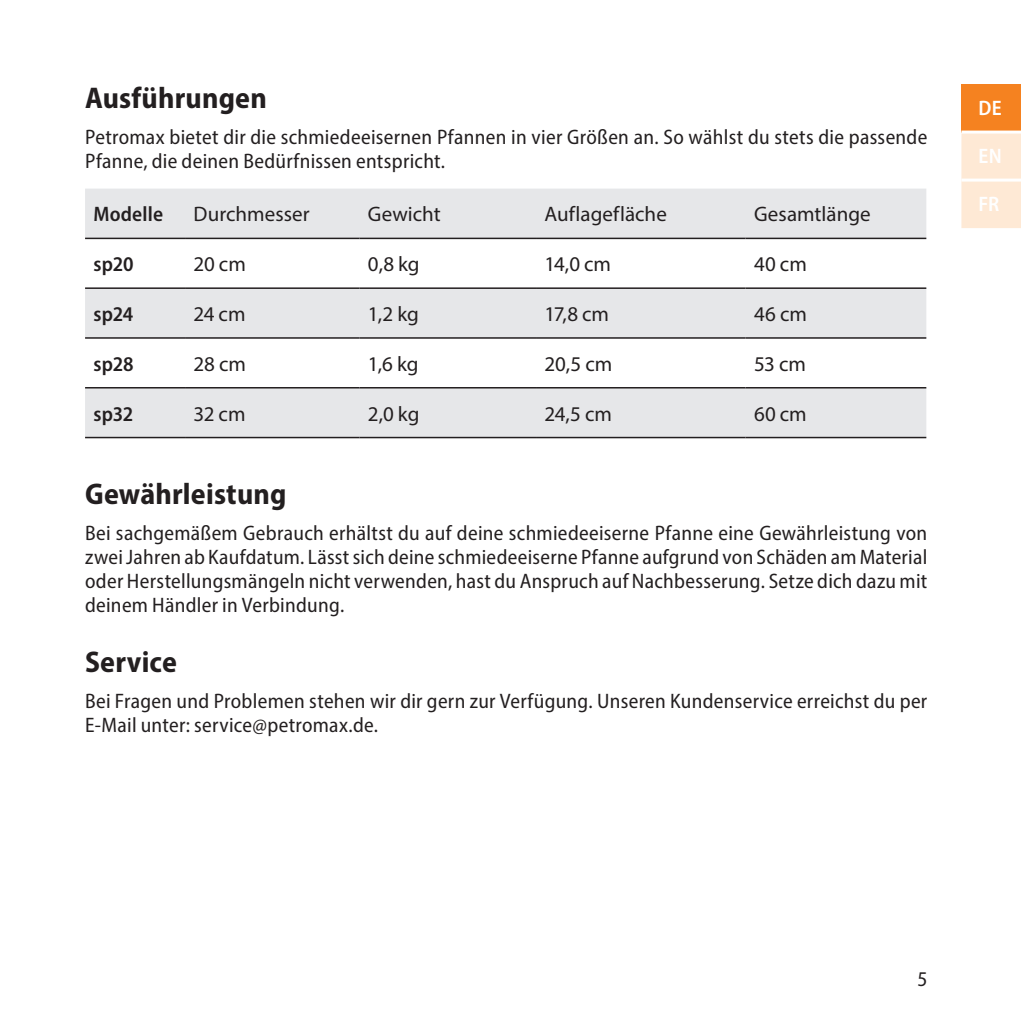
<style>
.page{position:relative;width:1021px;height:1021px;background:#fff}
.page>*{position:absolute;margin:0;border:0;box-sizing:border-box;transform-origin:0 0}
.t1{font:700 semi-condensed 30px "Myriad Pro";letter-spacing:.005em;color:#231f20}
.t2{font:semi-condensed 21px/24px "Myriad Pro";letter-spacing:.015em;color:#231f20}
.t3{font:21px "Myriad Pro";color:#231f20}
.t4{font:600 semi-condensed 21px "Myriad Pro";letter-spacing:.005em;color:#231f20}
.t5{font:600 semi-condensed 21px "Myriad Pro";color:#fff}
</style>
<div class="page">
<svg style="left:85px;top:189px;width:841px;height:248px;fill:#e6e7e9"></svg>
<hr style="left:85px;top:238px;width:100px;height:1px;background:#231f20">
<hr style="left:185px;top:238px;width:174px;height:1px;background:#231f20">
<hr style="left:359px;top:238px;width:177px;height:1px;background:#231f20">
<hr style="left:536px;top:238px;width:209px;height:1px;background:#231f20">
<hr style="left:745px;top:238px;width:181px;height:1px;background:#231f20">
<hr style="left:85px;top:287px;width:100px;height:2px;background:#231f20">
<hr style="left:185px;top:287px;width:174px;height:2px;background:#231f20">
<hr style="left:359px;top:287px;width:177px;height:2px;background:#231f20">
<hr style="left:536px;top:287px;width:209px;height:2px;background:#231f20">
<hr style="left:745px;top:287px;width:181px;height:2px;background:#231f20">
<hr style="left:85px;top:337px;width:100px;height:2px;background:#231f20">
<hr style="left:185px;top:337px;width:174px;height:2px;background:#231f20">
<hr style="left:359px;top:337px;width:177px;height:2px;background:#231f20">
<hr style="left:536px;top:337px;width:209px;height:2px;background:#231f20">
<hr style="left:745px;top:337px;width:181px;height:2px;background:#231f20">
<hr style="left:85px;top:387px;width:100px;height:1px;background:#231f20">
<hr style="left:185px;top:387px;width:174px;height:1px;background:#231f20">
<hr style="left:359px;top:387px;width:177px;height:1px;background:#231f20">
<hr style="left:536px;top:387px;width:209px;height:1px;background:#231f20">
<hr style="left:745px;top:387px;width:181px;height:1px;background:#231f20">
<hr style="left:85px;top:437px;width:100px;height:1px;background:#231f20">
<hr style="left:185px;top:437px;width:174px;height:1px;background:#231f20">
<hr style="left:359px;top:437px;width:177px;height:1px;background:#231f20">
<hr style="left:536px;top:437px;width:209px;height:1px;background:#231f20">
<hr style="left:745px;top:437px;width:181px;height:1px;background:#231f20">
<div style="left:961px;top:84px;width:59px;height:48px;background:#f58220"></div>
<div style="left:961px;top:133px;width:59px;height:95px;background:#fee9d5"></div>
<div style="left:979px;top:196px;width:19px;height:15px;background:#fee9d5"></div>
<hr style="left:961px;top:130px;width:59px;height:3px;background:#fff">
<hr style="left:961px;top:178px;width:59px;height:3px;background:#fff">
<h1 class="t1" style="left:85px;top:79px;width:183px">Ausführungen</h1>
<p class="t2" style="left:85px;top:125px;width:843px">Petromax bietet dir die schmiedeeisernen Pfannen in vier Größen an. So wählst du stets die passende<br>Pfanne, die deinen Bedürfnissen entspricht.</p>
<p class="t4" style="left:94px;top:201px;width:71px">Modelle</p>
<p class="t3" style="left:193px;top:201px;width:118px">Durchmesser</p>
<p class="t3" style="left:368px;top:201px;width:74px">Gewicht</p>
<p class="t3" style="left:544px;top:201px;width:124px">Auflagefläche</p>
<p class="t3" style="left:754px;top:201px;width:118px">Gesamtlänge</p>
<p class="t4" style="left:94px;top:251px;width:42px">sp20</p>
<p class="t3" style="left:193px;top:251px;width:54px">20 cm</p>
<p class="t3" style="left:368px;top:251px;width:53px">0,8 kg</p>
<p class="t3" style="left:544px;top:251px;width:68px">14,0 cm</p>
<p class="t3" style="left:754px;top:251px;width:54px">40 cm</p>
<p class="t4" style="left:94px;top:301px;width:41px">sp24</p>
<p class="t3" style="left:193px;top:301px;width:53px">24 cm</p>
<p class="t3" style="left:368px;top:301px;width:52px">1,2 kg</p>
<p class="t3" style="left:544px;top:301px;width:66px">17,8 cm</p>
<p class="t3" style="left:754px;top:301px;width:54px">46 cm</p>
<p class="t4" style="left:94px;top:350px;width:42px">sp28</p>
<p class="t3" style="left:193px;top:351px;width:54px">28 cm</p>
<p class="t3" style="left:368px;top:351px;width:52px">1,6 kg</p>
<p class="t3" style="left:544px;top:351px;width:69px">20,5 cm</p>
<p class="t3" style="left:754px;top:351px;width:54px">53 cm</p>
<p class="t4" style="left:94px;top:400px;width:41px">sp32</p>
<p class="t3" style="left:193px;top:400px;width:53px">32 cm</p>
<p class="t3" style="left:368px;top:400px;width:53px">2,0 kg</p>
<p class="t3" style="left:544px;top:400px;width:69px">24,5 cm</p>
<p class="t3" style="left:754px;top:400px;width:54px">60 cm</p>
<h1 class="t1" style="left:85px;top:475px;width:203px">Gewährleistung</h1>
<p class="t2" style="left:85px;top:521px;width:843px;text-align:justify">Bei sachgemäßem Gebrauch erhältst du auf deine schmiedeeiserne Pfanne eine Gewährleistung von zwei Jahren ab Kaufdatum. Lässt sich deine schmiedeeiserne Pfanne aufgrund von Schäden am Material oder Herstellungsmängeln nicht verwenden, hast du Anspruch auf Nachbesserung. Setze dich dazu mit deinem Händler in Verbindung.</p>
<h1 class="t1" style="left:85px;top:643px;width:93px">Service</h1>
<p class="t2" style="left:85px;top:689px;width:843px">Bei Fragen und Problemen stehen wir dir gern zur Verfügung. Unseren Kundenservice erreichst du per<br>E-Mail unter: service@petromax.de.</p>
<p class="t5" style="left:978px;top:95px;width:25px">DE</p>
<p class="t5" style="left:978px;top:143px;width:25px">EN</p>
<p class="t5" style="left:978px;top:191px;width:22px">FR</p>
<p class="t2" style="left:917px;top:966px;width:11px">5</p>
</div>
